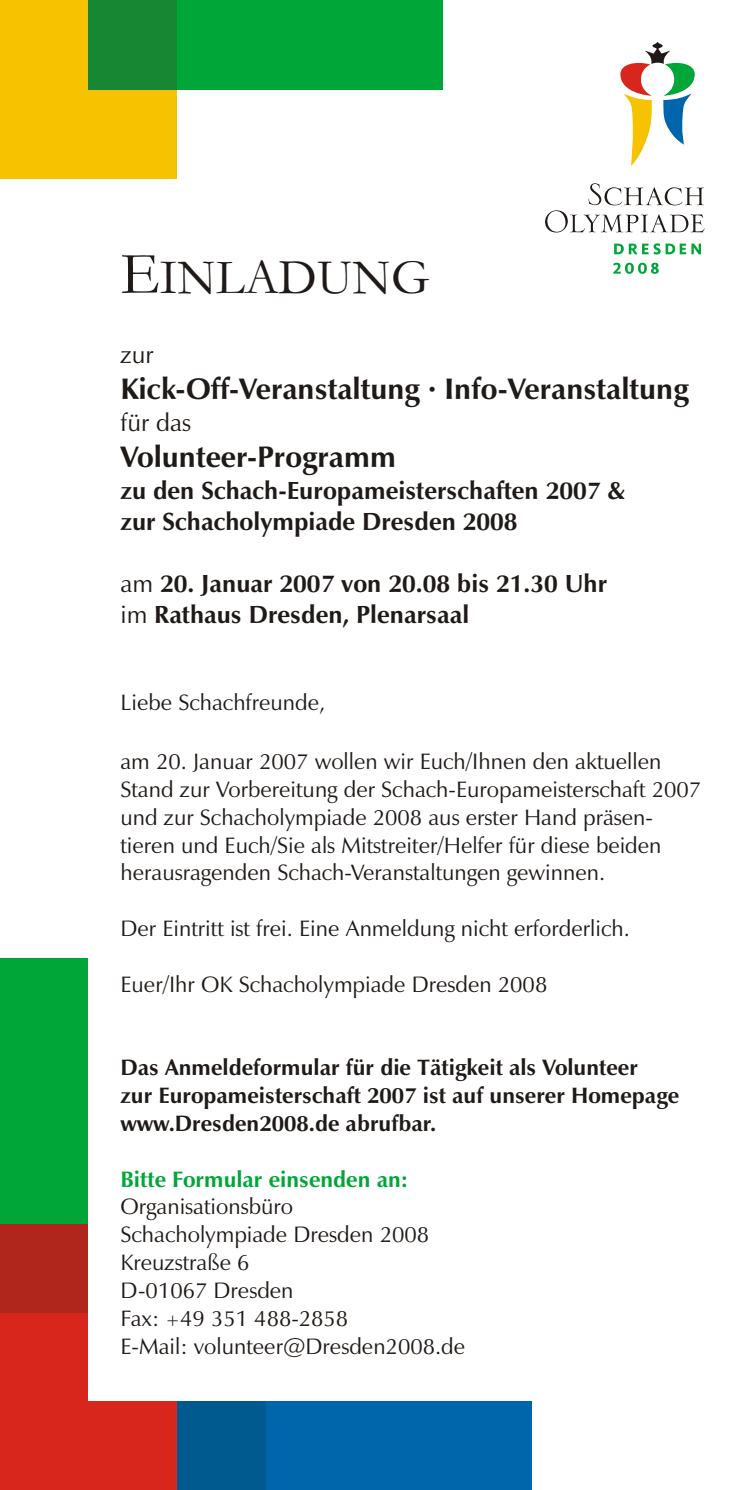
<style>
.page{position:relative;width:745px;height:1490px;background:#fff}
.page>*{position:absolute;margin:0;border:0;box-sizing:border-box;transform-origin:0 0}
.t1{font:50px "Garamond";color:#1f1a17}
.t2{font:700 30px "Zapf Humnst BT";color:#1f1a17}
.t3{font:700 25px/30.8px "Zapf Humnst BT";color:#1f1a17}
.t4{font:25px "Zapf Humnst BT";color:#1f1a17}
.t5{font:22.5px/27.8px "Zapf Humnst BT";color:#1f1a17}
.t6{font:700 22.5px/27.8px "Zapf Humnst BT";color:#1f1a17}
.t7{font:700 22.5px "Zapf Humnst BT";color:#00a638}
.s1{font-size:60px}
.s2{font-weight:400}
.s3{font-size:17.5px}
</style>
<div class="page">
<div style="left:0;top:959px;width:89px;height:277px;background:#00a638"></div>
<div style="left:0;top:1224px;width:89px;height:125px;background:#b0261c"></div>
<div style="left:253px;top:1401px;width:278px;height:89px;background:#0066ab"></div>
<div style="left:145px;top:1401px;width:121px;height:89px;background:#00598f"></div>
<svg style="left:620px;top:42px;width:75px;height:124px"></svg>
<svg style="left:545px;top:183px;width:160px;height:50px"></svg>
<svg style="left:613px;top:263px;width:46px;height:11px"></svg>
<svg style="left:614px;top:243px;width:87px;height:12px"></svg>
<div style="left:0;top:0;width:177px;height:179px;background:#f7c200"></div>
<div style="left:0;top:1313px;width:177px;height:177px;background:#d9261c"></div>
<div style="left:166px;top:0;width:277px;height:90px;background:#00a638"></div>
<div style="left:89px;top:0;width:88px;height:90px;background:#178733"></div>
<div style="left:89px;top:882px;width:469px;height:519px;background:#fff"></div>
<h1 class="t1" style="left:120px;top:260px;width:311px"><span class="s1">E</span>INLADUNG</h1>
<p class="t4" style="left:120px;top:344px;width:35px">zur</p>
<h2 class="t2" style="left:120px;top:376px;width:570px">Kick-Off-Veranstaltung · Info-Veranstaltung</h2>
<p class="t4" style="left:120px;top:412px;width:72px">für das</p>
<h2 class="t2" style="left:120px;top:444px;width:277px">Volunteer-Programm</h2>
<p class="t3" style="left:120px;top:477px;width:506px">zu den Schach-Europameisterschaften 2007 &amp; zur Schacholympiade Dresden 2008</p>
<p class="t3" style="left:120px;top:570px;width:488px"><span class="s2">am</span> 20. Januar 2007 von 20.08 bis 21.30 Uhr <span class="s2">im</span> Rathaus Dresden, Plenarsaal</p>
<p class="t5" style="left:120px;top:691px;width:206px">Liebe Schachfreunde,</p>
<p class="t5" style="left:120px;top:749px;width:582px">am 20. Januar 2007 wollen wir Euch/Ihnen den aktuellen Stand zur Vorbereitung der Schach-Europameisterschaft 2007 und zur Schacholympiade 2008 aus erster Hand präsen&shy;tieren und Euch/Sie als Mitstreiter/Helfer für diese beiden herausragenden Schach-Veranstaltungen gewinnen.</p>
<p class="t5" style="left:120px;top:916px;width:511px">Der Eintritt ist frei. Eine Anmeldung nicht erforderlich.</p>
<p class="t5" style="left:120px;top:972px;width:428px">Euer/Ihr OK Schacholympiade Dresden 2008</p>
<p class="t6" style="left:120px;top:1056px;width:560px">Das Anmeldeformular für die Tätigkeit als Volunteer<br>zur Europameisterschaft 2007 ist auf unserer Homepage www.Dresden2008.de abrufbar.</p>
<p class="t7" style="left:120px;top:1169px;width:289px">Bitte Formular einsenden an:</p>
<p class="t5" style="left:120px;top:1195px;width:346px">Organisationsbüro<br>Schacholympiade Dresden 2008<br>Kreuzstraße 6<br>D-01067 Dresden<br>Fax: <span class="s3">+</span>49 351 488-2858<br>E-Mail: volunteer@Dresden2008.de</p>
</div>
